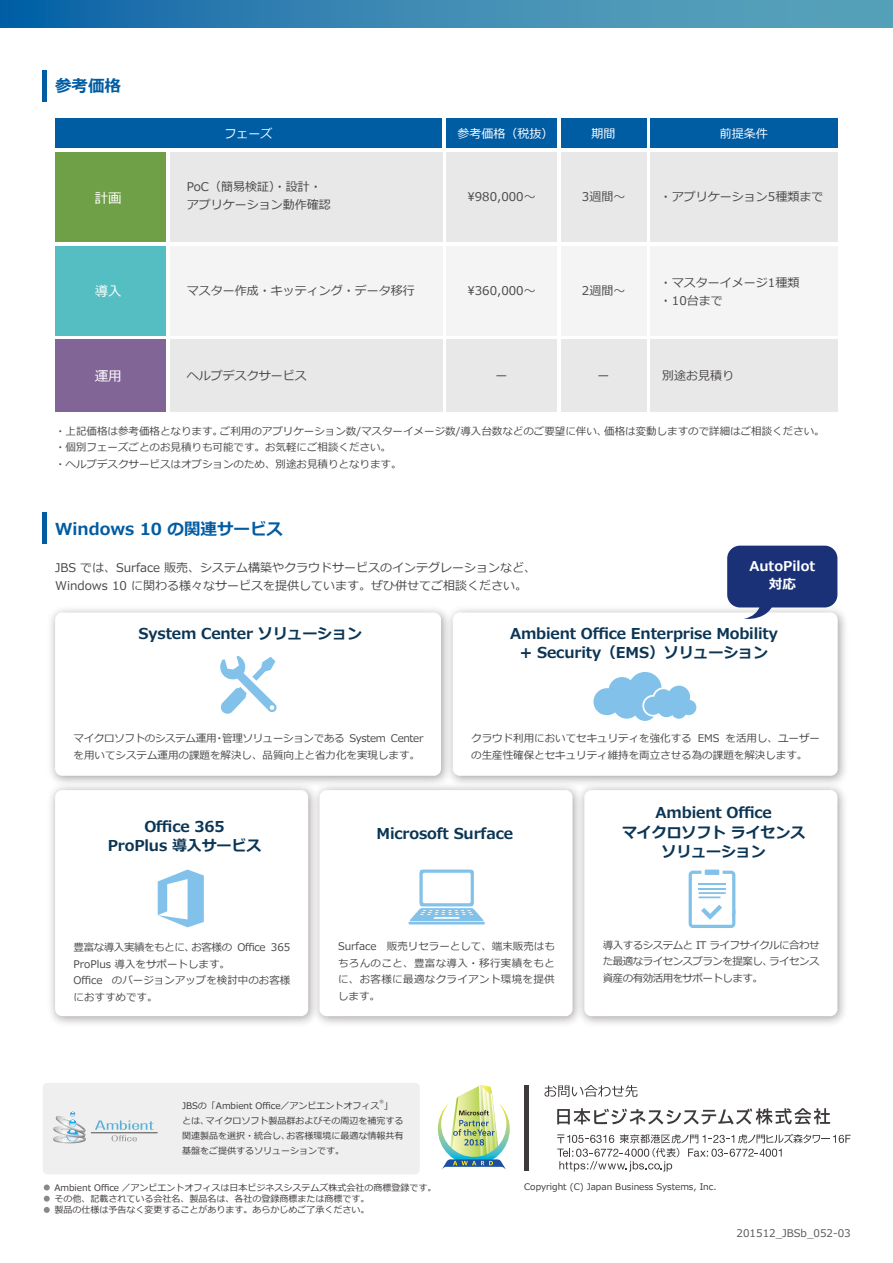
<style>
.page{position:relative;width:893px;height:1263px;background:#fff}
.page>*{position:absolute;margin:0;border:0;box-sizing:border-box;transform-origin:0 0}
.t1{font:700 16.5px "Meiryo";color:#005ca3}
.t2{font:700 15px/19.5px "Meiryo";letter-spacing:-.01em;color:#0b3554;text-align:center}
.t3{font:700 13.5px/18px "Meiryo";color:#fff;text-align:center}
.t4{font:13.5px "Meiryo";color:#fff}
.t5{font:12px/18px "Meiryo";color:#4c4948}
.t6{font:12px "Meiryo";color:#fff}
.t7{font:10.5px/16.5px "Meiryo";color:#4c4948}
.t8{font:10.5px/16.5px "Meiryo";letter-spacing:-.03em;color:#4c4948}
.t9{font:10.5px "Meiryo";color:#595757}
.t10{font:9px/15px "Meiryo";color:#3e3a39}
.t11{font:4.35px "Meiryo";color:#3e3a39}
</style>
<div class="page">
<svg style="left:0;top:0;width:893px;height:27px"></svg>
<hr style="left:43px;top:70px;width:4px;height:32px;background:#005ca3">
<hr style="left:43px;top:512px;width:4px;height:32px;background:#005ca3">
<div style="left:446px;top:119px;width:111px;height:29px;background:#005ca3"></div>
<div style="left:55px;top:119px;width:387px;height:29px;background:#005ca3"></div>
<div style="left:446px;top:153px;width:111px;height:89px;background:#e8e8e8"></div>
<div style="left:55px;top:153px;width:111px;height:89px;background:#6f9f46"></div>
<div style="left:170px;top:153px;width:272px;height:89px;background:#e8e8e8"></div>
<div style="left:561px;top:119px;width:85px;height:29px;background:#005ca3"></div>
<div style="left:561px;top:153px;width:85px;height:89px;background:#e8e8e8"></div>
<div style="left:650px;top:119px;width:187px;height:29px;background:#005ca3"></div>
<div style="left:650px;top:153px;width:187px;height:89px;background:#e8e8e8"></div>
<div style="left:446px;top:246px;width:111px;height:89px;background:#f4f4f4"></div>
<div style="left:55px;top:246px;width:111px;height:89px;background:#54bec2"></div>
<div style="left:170px;top:246px;width:272px;height:89px;background:#f4f4f4"></div>
<div style="left:561px;top:246px;width:85px;height:89px;background:#f4f4f4"></div>
<div style="left:650px;top:246px;width:187px;height:89px;background:#f4f4f4"></div>
<div style="left:446px;top:340px;width:111px;height:72px;background:#e8e8e8"></div>
<div style="left:55px;top:340px;width:111px;height:72px;background:#826597"></div>
<div style="left:170px;top:340px;width:272px;height:72px;background:#e8e8e8"></div>
<div style="left:561px;top:340px;width:85px;height:72px;background:#e8e8e8"></div>
<div style="left:650px;top:340px;width:187px;height:72px;background:#e8e8e8"></div>
<div style="left:43px;top:1083px;width:377px;height:91px;background:#efefef;border-radius:4px"></div>
<svg style="left:95px;top:1120px;width:59px;height:21px"></svg>
<hr style="left:91px;top:1132px;width:66px;height:1px;background:#4e4d4d">
<svg style="left:53px;top:1112px;width:33px;height:31px"></svg>
<img style="left:441px;top:601px;width:404px;height:178px">
<div style="left:453px;top:612px;width:385px;height:164px;background:#fff;border-radius:7px"></div>
<div style="left:55px;top:790px;width:253px;height:226px;background:#fff;border-radius:7px"></div>
<img style="left:308px;top:779px;width:265px;height:245px">
<div style="left:319px;top:790px;width:254px;height:226px;background:#fff;border-radius:7px"></div>
<img style="left:573px;top:779px;width:272px;height:245px">
<div style="left:584px;top:790px;width:253px;height:226px;background:#fff;border-radius:7px"></div>
<svg style="left:689px;top:869px;width:46px;height:59px"></svg>
<hr style="left:408px;top:922px;width:77px;height:2px;background:#82c1ea;border-radius:2px">
<svg style="left:410px;top:869px;width:74px;height:52px"></svg>
<svg style="left:158px;top:869px;width:46px;height:58px"></svg>
<svg style="left:593px;top:672px;width:104px;height:49px"></svg>
<svg style="left:220px;top:656px;width:57px;height:58px"></svg>
<img style="left:438px;top:1085px;width:72px;height:85px">
<svg style="left:557px;top:1134px;width:294px;height:37px"></svg>
<svg style="left:557px;top:1108px;width:273px;height:16px"></svg>
<svg style="left:544px;top:1085px;width:93px;height:12px"></svg>
<hr style="left:524px;top:1085px;width:4px;height:85px;background:#3e3a39">
<svg style="left:44px;top:1184px;width:6px;height:6px"></svg>
<svg style="left:44px;top:1196px;width:6px;height:17px"></svg>
<div style="left:727px;top:546px;width:110px;height:61px;background:#1a3178;border-radius:13px"></div>
<svg style="left:744px;top:607px;width:31px;height:12px"></svg>
<h1 class="t1" style="left:55px;top:74px;width:67px">参考価格</h1>
<p class="t6" style="left:225px;top:125px;width:49px">フェーズ</p>
<p class="t6" style="left:458px;top:125px;width:97px">参考価格（税抜）</p>
<p class="t5" style="left:187px;top:178px;width:145px">PoC（簡易検証）・設計・アプリケーション動作確認</p>
<p class="t4" style="left:95px;top:188px;width:28px">計画</p>
<p class="t5" style="left:467px;top:189px;width:70px">\980,000～</p>
<p class="t6" style="left:592px;top:125px;width:25px">期間</p>
<p class="t5" style="left:582px;top:189px;width:45px">3週間～</p>
<p class="t6" style="left:720px;top:125px;width:49px">前提条件</p>
<p class="t5" style="left:660px;top:189px;width:165px">・アプリケーション5種類まで</p>
<p class="t4" style="left:95px;top:282px;width:28px">導入</p>
<p class="t5" style="left:187px;top:282px;width:229px">マスター作成・キッティング・データ移行</p>
<p class="t5" style="left:467px;top:282px;width:70px">\360,000～</p>
<p class="t5" style="left:582px;top:282px;width:45px">2週間～</p>
<p class="t5" style="left:660px;top:274px;width:141px">・マスターイメージ1種類・10台まで</p>
<p class="t4" style="left:95px;top:367px;width:28px">運用</p>
<p class="t5" style="left:187px;top:367px;width:121px">ヘルプデスクサービス</p>
<p class="t5" style="left:496px;top:367px;width:13px">ー</p>
<p class="t5" style="left:598px;top:367px;width:13px">ー</p>
<p class="t5" style="left:662px;top:367px;width:73px">別途お見積り</p>
<p class="t7" style="left:55px;top:423px;width:771px">・上記価格は参考価格となります。ご利用のアプリケーション数/マスターイメージ数/導入台数などのご要望に伴い、価格は変動しますので詳細はご相談ください。・個別フェーズごとのお見積りも可能です。お気軽にご相談ください。<br>・ヘルプデスクサービスはオプションのため、別途お見積りとなります。</p>
<h1 class="t1" style="left:55px;top:517px;width:229px">Windows 10 の関連サービス</h1>
<p class="t5" style="left:55px;top:559px;width:483px">JBS では、Surface 販売、システム構築やクラウドサービスのインテグレーションなど、<br>Windows 10 に関わる様々なサービスを提供しています。ぜひ併せてご相談ください。</p>
<p class="t3" style="left:749px;top:557px;width:67px">AutoPilot対応</p>
<h2 class="t2" style="left:139px;top:624px;width:225px">System Center ソリューション</h2>
<p class="t8" style="left:74px;top:731px;width:351px">マイクロソフトのシステム運用・管理ソリューションである System Centerを用いてシステム運用の課題を解決し、品質向上と省力化を実現します。</p>
<h2 class="t2" style="left:510px;top:624px;width:269px">Ambient Office Enterprise Mobility + Security（EMS）ソリューション</h2>
<p class="t7" style="left:471px;top:731px;width:350px">クラウド利用においてセキュリティを強化する EMS を活用し、ユーザーの生産性確保とセキュリティ維持を両立させる為の課題を解決します。</p>
<h2 class="t2" style="left:108px;top:817px;width:155px">Office 365<br>ProPlus 導入サービス</h2>
<p class="t7" style="left:74px;top:940px;width:218px">豊富な導入実績をもとに、お客様の Office 365<br>ProPlus 導入をサポートします。<br>Office のバージョンアップを検討中のお客様におすすめです。</p>
<h2 class="t2" style="left:377px;top:824px;width:138px">Microsoft Surface</h2>
<p class="t7" style="left:338px;top:939px;width:218px;text-align:justify">Surface 販売リセラーとして、端末販売はもちろんのこと、豊富な導入・移行実績をもとに、お客様に最適なクライアント環境を提供します。</p>
<p class="t10" style="left:182px;top:1098px;width:199px">JBSの「Ambient Office／アンビエントオフィス</p>
<p class="t11" style="left:380px;top:1099px;width:6px">®</p>
<p class="t10" style="left:182px;top:1098px;width:223px;text-indent:202px">」とは、マイクロソフト製品群およびその周辺を補完する関連製品を選択・統合し、お客様環境に最適な情報共有基盤をご提供するソリューションです。</p>
<h2 class="t2" style="left:622px;top:803px;width:185px">Ambient Office<br>マイクロソフト ライセンスソリューション</h2>
<p class="t7" style="left:603px;top:937px;width:218px;text-align:justify">導入するシステムと IT ライフサイクルに合わせた最適なライセンスプランを提案し、ライセンス資産の有効活用をサポートします。</p>
<p class="t10" style="left:54px;top:1180px;width:383px">Ambient Office ／アンビエントオフィスは日本ビジネスシステムズ株式会社の商標登録です。</p>
<p class="t10" style="left:524px;top:1180px;width:194px">Copyright (C) Japan Business Systems, Inc.</p>
<p class="t10" style="left:54px;top:1193px;width:316px;line-height:10.8px">その他、記載されている会社名、製品名は、各社の登録商標または商標です。製品の仕様は予告なく変更することがあります。あらかじめご了承ください。</p>
<p class="t9" style="left:737px;top:1225px;width:116px">201512_JBSb_052-03</p>
</div>
